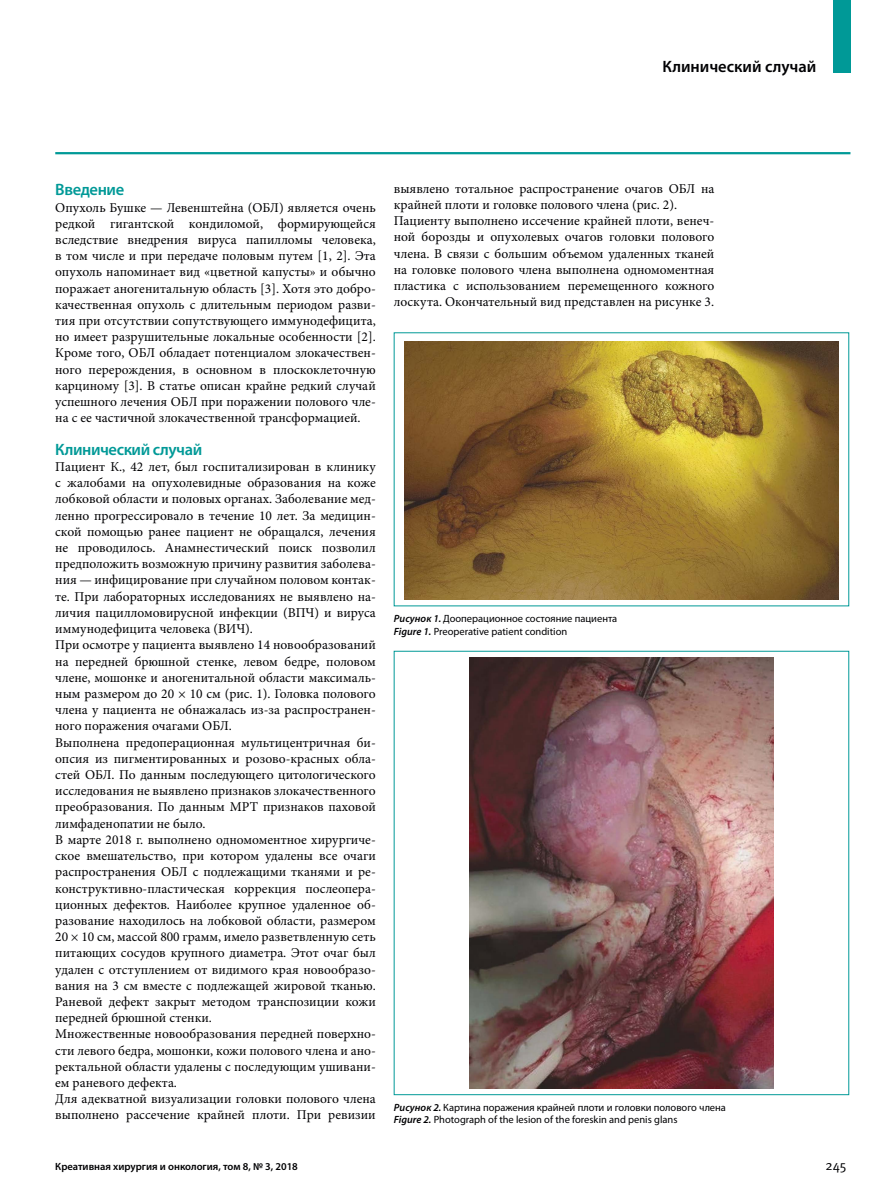
<style>
.page{position:relative;width:893px;height:1200px;background:#fff}
.page>*{position:absolute;margin:0;border:0;box-sizing:border-box;transform-origin:0 0}
.t1{font:600 16.5px "Myriad Pro";letter-spacing:-.025em;color:#009997}
.t2{font:600 16.5px "Myriad Pro";color:#000003}
.t3{font:13.5px/16.2px "Minion Pro";color:#000003}
.t4{font:13.5px "Meta Normal C";color:#000003}
.t5{font:10.5px/12.6px "Myriad Pro";color:#000003}
.t6{font:600 10.5px "Myriad Pro";color:#000003}
.s1{font-weight:600;font-style:italic}
</style>
<div class="page">
<div style="left:833px;top:0;width:17px;height:72px;background:#009997"></div>
<hr style="left:55px;top:152px;width:795px;height:2px;background:#009997">
<img style="left:404px;top:341px;width:435px;height:258px">
<img style="left:470px;top:657px;width:303px;height:431px">
<p class="t2" style="left:662px;top:56px;width:155px">Клинический случай</p>
<p class="t1" style="left:55px;top:179px;width:70px">Введение</p>
<p class="t3" style="left:55px;top:199px;width:322px;text-align:justify">Опухоль Бушке — Левенштейна (ОБЛ) является очень редкой гигантской кондиломой, формирующейся вследствие внедрения вируса папилломы человека, в том числе и при передаче половым путем [1, 2]. Эта опухоль напоминает вид «цветной капусты» и обычно поражает аногенитальную область [3]. Хотя это добро&shy;качественная опухоль с длительным периодом разви&shy;тия при отсутствии сопутствующего иммунодефицита, но имеет разрушительные локальные особенности [2].<br>Кроме того, ОБЛ обладает потенциалом злокачествен&shy;ного перерождения, в основном в плоскоклеточную карциному [3]. В статье описан крайне редкий случай успешного лечения ОБЛ при поражении полового чле&shy;на с ее частичной злокачественной трансформацией.</p>
<p class="t1" style="left:55px;top:438px;width:148px">Клинический случай</p>
<p class="t3" style="left:55px;top:458px;width:322px">Пациент К., 42 лет, был госпитализирован в клинику с жалобами на опухолевидные образования на коже лобковой области и половых органах. Заболевание мед&shy;ленно прогрессировало в течение 10 лет. За медицин&shy;ской помощью ранее пациент не обращался, лечения не проводилось. Анамнестический поиск позволил предположить возможную причину развития заболева&shy;ния — инфицирование при случайном половом контак&shy;те. При лабораторных исследованиях не выявлено на&shy;личия пацилломовирусной инфекции (ВПЧ) и вируса иммунодефицита человека (ВИЧ).<br>При осмотре у пациента выявлено 14 новообразований на передней брюшной стенке, левом бедре, половом члене, мошонке и аногенитальной области максималь&shy;ным размером до 20 × 10 см (рис. 1). Головка полового члена у пациента не обнажалась из-за распространен&shy;ного поражения очагами ОБЛ.<br>Выполнена предоперационная мультицентричная би&shy;опсия из пигментированных и розово-красных обла&shy;стей ОБЛ. По данным последующего цитологического исследования не выявлено признаков злокачественного преобразования. По данным МРТ признаков паховой лимфаденопатии не было.<br>В марте 2018 г. выполнено одномоментное хирургиче&shy;ское вмешательство, при котором удалены все очаги распространения ОБЛ с подлежащими тканями и ре&shy;конструктивно-пластическая коррекция послеопера&shy;ционных дефектов. Наиболее крупное удаленное об&shy;разование находилось на лобковой области, размером 20 × 10 см, массой 800 грамм, имело разветвленную сеть питающих сосудов крупного диаметра. Этот очаг был удален с отступлением от видимого края новообразо&shy;вания на 3 см вместе с подлежащей жировой тканью.<br>Раневой дефект закрыт методом транспозиции кожи передней брюшной стенки.<br>Множественные новообразования передней поверхно&shy;сти левого бедра, мошонки, кожи полового члена и ано&shy;ректальной области удалены с последующим ушивани&shy;ем раневого дефекта.<br>Для адекватной визуализации головки полового члена выполнено рассечение крайней плоти. При ревизии</p>
<p class="t3" style="left:394px;top:180px;width:322px">выявлено тотальное распространение очагов ОБЛ на крайней плоти и головке полового члена (рис. 2).<br>Пациенту выполнено иссечение крайней плоти, венеч&shy;ной борозды и опухолевых очагов головки полового члена. В связи с большим объемом удаленных тканей на головке полового члена выполнена одномоментная пластика с использованием перемещенного кожного лоскута. Окончательный вид представлен на рисунке 3.</p>
<p class="t5" style="left:394px;top:612px;width:225px"><span class="s1">Рисунок 1.</span> Дооперационное состояние пациента<br><span class="s1">Figure 1.</span> Preoperative patient condition</p>
<p class="t5" style="left:394px;top:1100px;width:334px"><span class="s1">Рисунок 2.</span> Картина поражения крайней плоти и головки полового члена<br><span class="s1">Figure 2.</span> Photograph of the lesion of the foreskin and penis glans</p>
<p class="t6" style="left:55px;top:1158px;width:244px">Креативная хирургия и онкология, том 8, № 3, 2018</p>
<p class="t4" style="left:825px;top:1157px;width:23px">245</p>
</div>
